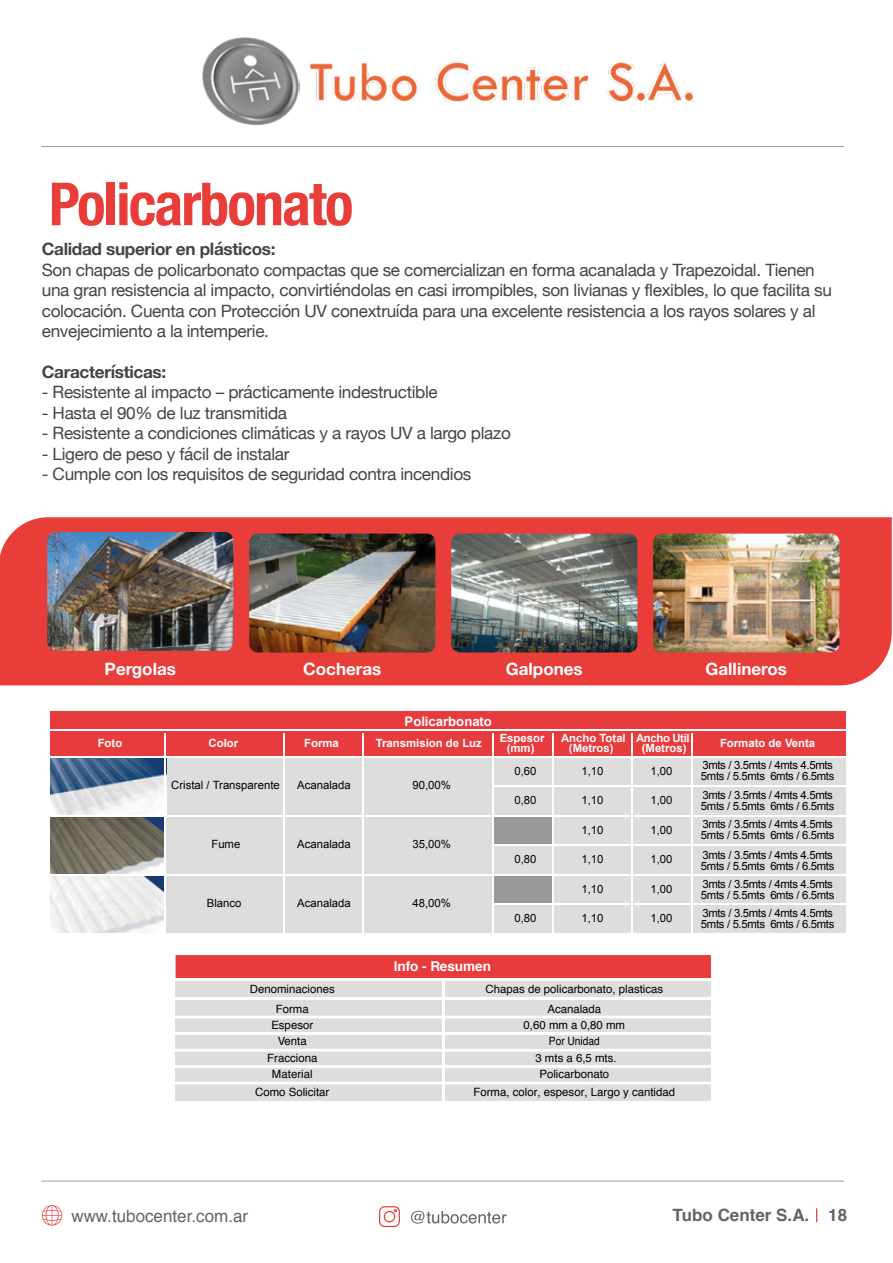
<style>
.page{position:relative;width:893px;height:1263px;background:#fff}
.page>*{position:absolute;margin:0;border:0;box-sizing:border-box;transform-origin:0 0}
.t1{font:700 condensed 59.55px "Helvetica Neue";letter-spacing:-.03em;color:#e83d39}
.t2{font:16.95px/20.4px "Helvetica Neue";letter-spacing:-.02em;color:#444}
.t3{font:700 16.95px "Helvetica Neue";letter-spacing:-.02em;color:#444}
.t4{font:700 16.95px "Helvetica Neue";color:#fff}
.t5{font:16.95px "Helvetica";color:#646463}
.t6{font:700 16.95px "Helvetica";color:#646463}
.t7{font:700 13.5px "Helvetica";color:#fff}
.t8{font:700 13.05px "Arial";color:#fff}
.t9{font:11.4px/11.1px "Arial";letter-spacing:-.03em;color:#000}
.t10{font:11.4px "Helvetica";color:#000}
.t11{font:700 11.4px/10.4px "Arial";color:#fff;text-align:center}
.t12{font:11.4px "Arial";color:#000}
.t13{font:700 11.4px/10.4px "Arial";letter-spacing:-.03em;color:#fff;text-align:center}
.t14{font:11.4px "Helvetica";color:#000;scale:.89 1}
</style>
<div class="page">
<hr style="left:41px;top:146px;width:803px;height:1px;background:#9c9b9b">
<hr style="left:41px;top:1181px;width:803px;height:1px;background:#9c9b9b">
<svg style="left:816px;top:1208px;width:1px;height:14px"></svg>
<img style="left:202px;top:37px;width:98px;height:89px">
<img style="left:309px;top:61px;width:385px;height:41px">
<svg style="left:42px;top:1205px;width:20px;height:20px"></svg>
<svg style="left:379px;top:1206px;width:128px;height:22px"></svg>
<div style="left:0;top:517px;width:892px;height:168px;background:#e83d39"></div>
<img style="left:47px;top:532px;width:186px;height:119px">
<img style="left:249px;top:534px;width:186px;height:118px">
<img style="left:451px;top:534px;width:186px;height:118px">
<img style="left:653px;top:534px;width:186px;height:118px">
<div style="left:176px;top:955px;width:535px;height:25px;background:#e83b3b"></div>
<div style="left:176px;top:979px;width:535px;height:122px;background:#dcdddc"></div>
<hr style="left:442px;top:980px;width:3px;height:121px;background:#fff">
<hr style="left:175px;top:978px;width:536px;height:3px;background:#fff">
<hr style="left:175px;top:997px;width:536px;height:2px;background:#fff">
<hr style="left:175px;top:1032px;width:536px;height:3px;background:#fff">
<hr style="left:175px;top:1016px;width:536px;height:2px;background:#fff">
<hr style="left:175px;top:1049px;width:536px;height:2px;background:#fff">
<hr style="left:175px;top:1065px;width:536px;height:3px;background:#fff">
<hr style="left:175px;top:1082px;width:536px;height:2px;background:#fff">
<div style="left:49px;top:711px;width:799px;height:47px;background:#e83b3d"></div>
<div style="left:165px;top:757px;width:683px;height:60px;background:#ddd"></div>
<div style="left:165px;top:816px;width:360px;height:30px;background:#ddd"></div>
<div style="left:493px;top:816px;width:60px;height:30px;background:#999"></div>
<div style="left:552px;top:816px;width:296px;height:30px;background:#ddd"></div>
<div style="left:165px;top:845px;width:683px;height:31px;background:#ddd"></div>
<div style="left:165px;top:875px;width:360px;height:30px;background:#ddd"></div>
<div style="left:493px;top:875px;width:60px;height:30px;background:#999"></div>
<div style="left:552px;top:875px;width:296px;height:30px;background:#ddd"></div>
<div style="left:165px;top:904px;width:683px;height:30px;background:#ddd"></div>
<hr style="left:283px;top:733px;width:2px;height:201px;background:#fff">
<hr style="left:362px;top:733px;width:2px;height:201px;background:#fff">
<hr style="left:492px;top:733px;width:2px;height:201px;background:#fff">
<hr style="left:552px;top:733px;width:1px;height:201px;background:#fff">
<hr style="left:631px;top:733px;width:2px;height:201px;background:#fff">
<hr style="left:691px;top:733px;width:1px;height:201px;background:#fff">
<hr style="left:846px;top:707px;width:2px;height:227px;background:#fff">
<hr style="left:50px;top:729px;width:798px;height:2px;background:#fff">
<hr style="left:493px;top:785px;width:355px;height:2px;background:#fff">
<hr style="left:493px;top:844px;width:355px;height:2px;background:#fff">
<hr style="left:493px;top:903px;width:355px;height:2px;background:#fff">
<hr style="left:166px;top:933px;width:682px;height:1px;background:#fff">
<img style="left:50px;top:817px;width:114px;height:116px">
<img style="left:50px;top:758px;width:114px;height:57px">
<hr style="left:50px;top:756px;width:798px;height:2px;background:#fff">
<hr style="left:50px;top:815px;width:798px;height:2px;background:#fff">
<hr style="left:49px;top:874px;width:799px;height:2px;background:#fff">
<hr style="left:164px;top:733px;width:2px;height:201px;background:#fff">
<hr style="left:48px;top:709px;width:2px;height:225px;background:#fff">
<h1 class="t1" style="left:49px;top:155px;width:306px">Policarbonato</h1>
<p class="t3" style="left:42px;top:236px;width:235px">Calidad superior en plásticos:</p>
<p class="t2" style="left:42px;top:261px;width:792px">Son chapas de policarbonato compactas que se comercializan en forma acanalada y Trapezoidal. Tienen una gran resistencia al impacto, convirtiéndolas en casi irrompibles, son livianas y flexibles, lo que facilita su colocación. Cuenta con Protección UV conextruída para una excelente resistencia a los rayos solares y al envejecimiento a la intemperie.</p>
<p class="t3" style="left:42px;top:359px;width:126px">Características:</p>
<p class="t2" style="left:42px;top:383px;width:397px">- Resistente al impacto – prácticamente indestructible</p>
<p class="t2" style="left:42px;top:403px;width:247px">- Hasta el 90% de luz transmitida</p>
<p class="t2" style="left:42px;top:424px;width:470px">- Resistente a condiciones climáticas y a rayos UV a largo plazo</p>
<p class="t2" style="left:42px;top:444px;width:249px">- Ligero de peso y fácil de instalar</p>
<p class="t2" style="left:42px;top:465px;width:431px">- Cumple con los requisitos de seguridad contra incendios</p>
<p class="t4" style="left:105px;top:656px;width:73px">Pergolas</p>
<p class="t4" style="left:303px;top:656px;width:80px">Cocheras</p>
<p class="t4" style="left:506px;top:656px;width:78px">Galpones</p>
<p class="t4" style="left:706px;top:656px;width:83px">Gallineros</p>
<p class="t8" style="left:405px;top:712px;width:89px">Policarbonato</p>
<p class="t11" style="left:98px;top:738px;width:26px">Foto</p>
<p class="t11" style="left:209px;top:738px;width:31px">Color</p>
<p class="t11" style="left:304px;top:738px;width:36px">Forma</p>
<p class="t11" style="left:376px;top:738px;width:107px">Transmision de Luz</p>
<p class="t11" style="left:500px;top:733px;width:46px">Espesor (mm)</p>
<p class="t11" style="left:561px;top:733px;width:66px">Ancho Total (Metros)</p>
<p class="t13" style="left:636px;top:733px;width:55px">Ancho Util (Metros)</p>
<p class="t11" style="left:720px;top:738px;width:97px">Formato de Venta</p>
<p class="t12" style="left:171px;top:778px;width:110px">Cristal / Transparente</p>
<p class="t12" style="left:297px;top:778px;width:55px">Acanalada</p>
<p class="t9" style="left:412px;top:780px;width:40px">90,00%</p>
<p class="t9" style="left:211px;top:839px;width:31px">Fume</p>
<p class="t12" style="left:297px;top:837px;width:55px">Acanalada</p>
<p class="t9" style="left:412px;top:839px;width:40px">35,00%</p>
<p class="t9" style="left:207px;top:898px;width:36px">Blanco</p>
<p class="t12" style="left:297px;top:896px;width:55px">Acanalada</p>
<p class="t9" style="left:412px;top:898px;width:40px">48,00%</p>
<p class="t7" style="left:394px;top:956px;width:99px">Info - Resumen</p>
<p class="t9" style="left:514px;top:765px;width:24px">0,60</p>
<p class="t9" style="left:581px;top:765px;width:24px">1,10</p>
<p class="t9" style="left:650px;top:765px;width:24px">1,00</p>
<p class="t9" style="left:514px;top:795px;width:24px">0,80</p>
<p class="t9" style="left:581px;top:795px;width:24px">1,10</p>
<p class="t9" style="left:650px;top:795px;width:24px">1,00</p>
<p class="t9" style="left:581px;top:824px;width:24px">1,10</p>
<p class="t9" style="left:650px;top:824px;width:24px">1,00</p>
<p class="t9" style="left:514px;top:854px;width:24px">0,80</p>
<p class="t9" style="left:581px;top:854px;width:24px">1,10</p>
<p class="t9" style="left:650px;top:854px;width:24px">1,00</p>
<p class="t9" style="left:581px;top:883px;width:24px">1,10</p>
<p class="t9" style="left:650px;top:883px;width:24px">1,00</p>
<p class="t9" style="left:514px;top:912px;width:24px">0,80</p>
<p class="t9" style="left:581px;top:912px;width:24px">1,10</p>
<p class="t9" style="left:650px;top:912px;width:24px">1,00</p>
<p class="t10" style="left:250px;top:980px;width:86px">Denominaciones</p>
<p class="t10" style="left:486px;top:980px;width:179px">Chapas de policarbonato, plasticas</p>
<p class="t10" style="left:276px;top:1000px;width:34px">Forma</p>
<p class="t10" style="left:547px;top:1000px;width:55px">Acanalada</p>
<p class="t10" style="left:271px;top:1016px;width:43px">Espesor</p>
<p class="t10" style="left:524px;top:1016px;width:103px">0,60 mm a 0,80 mm</p>
<p class="t10" style="left:278px;top:1033px;width:31px">Venta</p>
<p class="t14" style="left:549px;top:1033px;width:59px">Por Unidad</p>
<p class="t10" style="left:267px;top:1049px;width:52px">Fracciona</p>
<p class="t10" style="left:535px;top:1049px;width:83px">3 mts a 6,5 mts.</p>
<p class="t10" style="left:272px;top:1065px;width:42px">Material</p>
<p class="t10" style="left:539px;top:1065px;width:71px">Policarbonato</p>
<p class="t10" style="left:255px;top:1083px;width:76px">Como Solicitar</p>
<p class="t10" style="left:473px;top:1083px;width:203px">Forma, color, espesor, Largo y cantidad</p>
<p class="t9" style="left:701px;top:760px;width:135px">3mts / 3.5mts / 4mts 4.5mts<br>5mts / 5.5mts 6mts / 6.5mts</p>
<p class="t9" style="left:701px;top:789px;width:135px">3mts / 3.5mts / 4mts 4.5mts<br>5mts / 5.5mts 6mts / 6.5mts</p>
<p class="t9" style="left:701px;top:819px;width:135px">3mts / 3.5mts / 4mts 4.5mts<br>5mts / 5.5mts 6mts / 6.5mts</p>
<p class="t9" style="left:701px;top:849px;width:135px">3mts / 3.5mts / 4mts 4.5mts<br>5mts / 5.5mts 6mts / 6.5mts</p>
<p class="t9" style="left:701px;top:878px;width:135px">3mts / 3.5mts / 4mts 4.5mts<br>5mts / 5.5mts 6mts / 6.5mts</p>
<p class="t9" style="left:701px;top:907px;width:135px">3mts / 3.5mts / 4mts 4.5mts<br>5mts / 5.5mts 6mts / 6.5mts</p>
<p class="t5" style="left:71px;top:1203px;width:178px">www.tubocenter.com.ar</p>
<p class="t6" style="left:673px;top:1202px;width:176px">Tubo Center S.A. 18</p>
</div>
